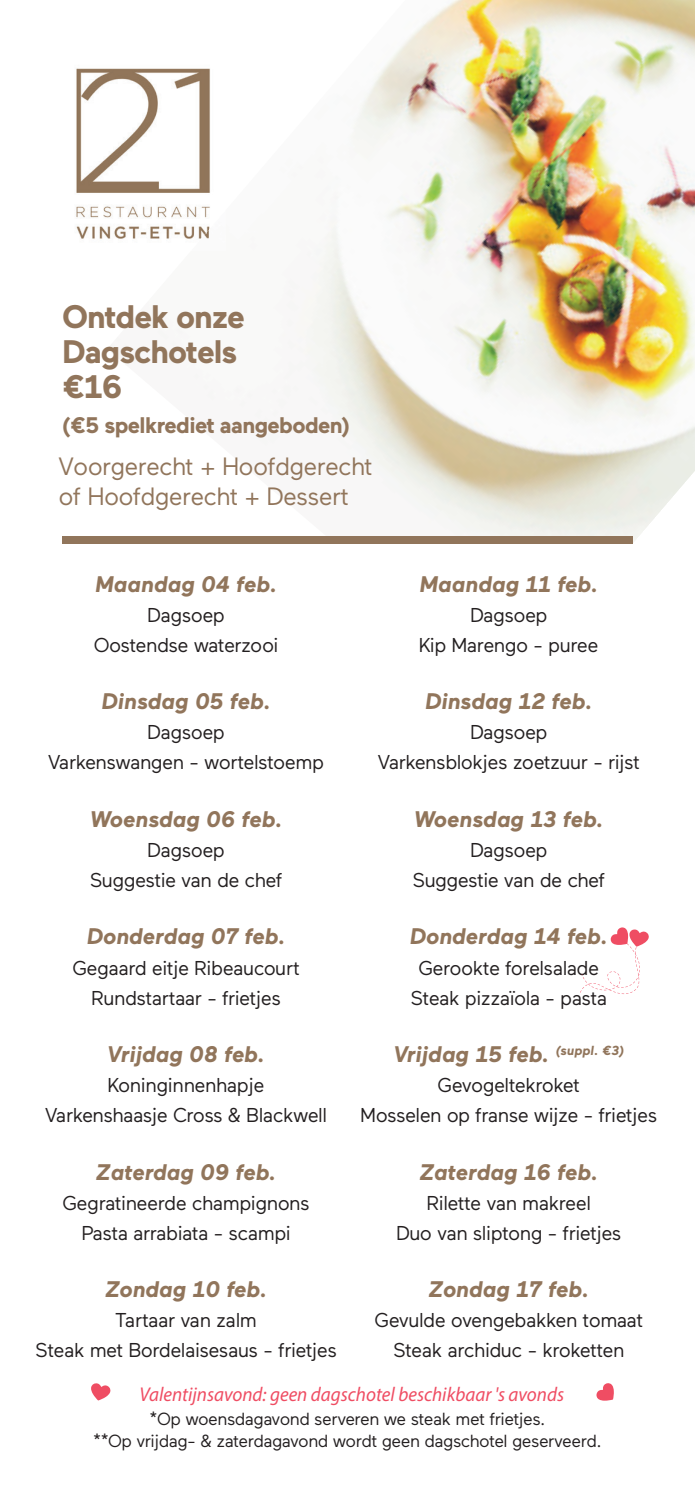
<style>
.page{position:relative;width:695px;height:1489px;background:#fff}
.page>*{position:absolute;margin:0;border:0;box-sizing:border-box;transform-origin:0 0}
.t1{font:700 32.5px/35px "Maax";letter-spacing:-.03em;color:#91755b}
.t2{font:25px/30px "Maax";letter-spacing:-.03em;color:#91755b}
.t3{font:italic 700 22.5px "Maax";color:#91755b}
.t4{font:700 22.5px "Maax";letter-spacing:-.03em;color:#91755b}
.t5{font:20px/30px "Maax";letter-spacing:-.03em;color:#231f20;text-align:center}
.t6{font:italic 20px "Myriad Pro";color:#ef4d63;scale:.95 1}
.t7{font:17.5px/22.5px "Maax";letter-spacing:-.03em;color:#231f20;text-align:center}
</style>
<div class="page">
<img style="left:109px;top:0;width:585px;height:543px">
<img style="left:76px;top:55px;width:149px;height:196px">
<img style="left:191px;top:210px;width:34px;height:41px">
<div style="left:62px;top:536px;width:570px;height:7px;background:#91755b"></div>
<svg style="left:580px;top:927px;width:69px;height:67px"></svg>
<svg style="left:596px;top:1383px;width:18px;height:17px"></svg>
<svg style="left:91px;top:1383px;width:20px;height:17px"></svg>
<h1 class="t1" style="left:62px;top:300px;width:184px">Ontdek onze<br>Dagschotels €16</h1>
<p class="t4" style="left:62px;top:413px;width:290px">(€5 spelkrediet aangeboden)</p>
<p class="t2" style="left:58px;top:451px;width:316px">Voorgerecht + Hoofdgerecht of Hoofdgerecht + Dessert</p>
<p class="t3" style="left:95px;top:571px;width:183px">Maandag 04 feb.</p>
<p class="t5" style="left:94px;top:600px;width:186px">Dagsoep<br>Oostendse waterzooi</p>
<p class="t3" style="left:101px;top:689px;width:171px">Dinsdag 05 feb.</p>
<p class="t5" style="left:48px;top:717px;width:277px">Dagsoep<br>Varkenswangen - wortelstoemp</p>
<p class="t3" style="left:90px;top:806px;width:194px">Woensdag 06 feb.</p>
<p class="t5" style="left:90px;top:835px;width:194px">Dagsoep<br>Suggestie van de chef</p>
<p class="t3" style="left:87px;top:924px;width:200px">Donderdag 07 feb.</p>
<p class="t5" style="left:72px;top:952px;width:229px">Gegaard eitje Ribeaucourt<br>Rundstartaar - frietjes</p>
<p class="t3" style="left:107px;top:1041px;width:159px">Vrijdag 08 feb.</p>
<p class="t5" style="left:45px;top:1070px;width:283px">Koninginnenhapje<br>Varkenshaasje Cross &amp; Blackwell</p>
<p class="t3" style="left:96px;top:1159px;width:182px">Zaterdag 09 feb.</p>
<p class="t5" style="left:62px;top:1187px;width:249px">Gegratineerde champignons<br>Pasta arrabiata - scampi</p>
<p class="t3" style="left:105px;top:1276px;width:164px">Zondag 10 feb.</p>
<p class="t5" style="left:35px;top:1305px;width:303px">Tartaar van zalm<br>Steak met Bordelaisesaus - frietjes</p>
<p class="t3" style="left:419px;top:571px;width:180px">Maandag 11 feb.</p>
<p class="t5" style="left:419px;top:600px;width:181px">Dagsoep<br>Kip Marengo - puree</p>
<p class="t3" style="left:425px;top:689px;width:169px">Dinsdag 12 feb.</p>
<p class="t5" style="left:378px;top:717px;width:263px">Dagsoep<br>Varkensblokjes zoetzuur - rijst</p>
<p class="t3" style="left:414px;top:806px;width:191px">Woensdag 13 feb.</p>
<p class="t5" style="left:412px;top:835px;width:194px">Dagsoep<br>Suggestie van de chef</p>
<p class="t3" style="left:409px;top:924px;width:200px">Donderdag 14 feb.</p>
<p class="t5" style="left:410px;top:952px;width:198px">Gerookte forelsalade<br>Steak pizzaïola - pasta</p>
<p class="t3" style="left:393px;top:1041px;width:233px">Vrijdag 15 feb. <sup>(suppl.</sup> <sup>€3)</sup></p>
<p class="t5" style="left:360px;top:1070px;width:298px">Gevogeltekroket<br>Mosselen op franse wijze - frietjes</p>
<p class="t3" style="left:419px;top:1159px;width:180px">Zaterdag 16 feb.</p>
<p class="t5" style="left:396px;top:1187px;width:227px">Rilette van makreel<br>Duo van sliptong - frietjes</p>
<p class="t3" style="left:428px;top:1276px;width:162px">Zondag 17 feb.</p>
<p class="t5" style="left:374px;top:1305px;width:270px">Gevulde ovengebakken tomaat<br>Steak archiduc - kroketten</p>
<p class="t6" style="left:140px;top:1381px;width:448px">Valentijnsavond: geen dagschotel beschikbaar 's avonds</p>
<p class="t7" style="left:93px;top:1407px;width:510px">*Op woensdagavond serveren we steak met frietjes.<br>**Op vrijdag- &amp; zaterdagavond wordt geen dagschotel geserveerd.</p>
</div>
